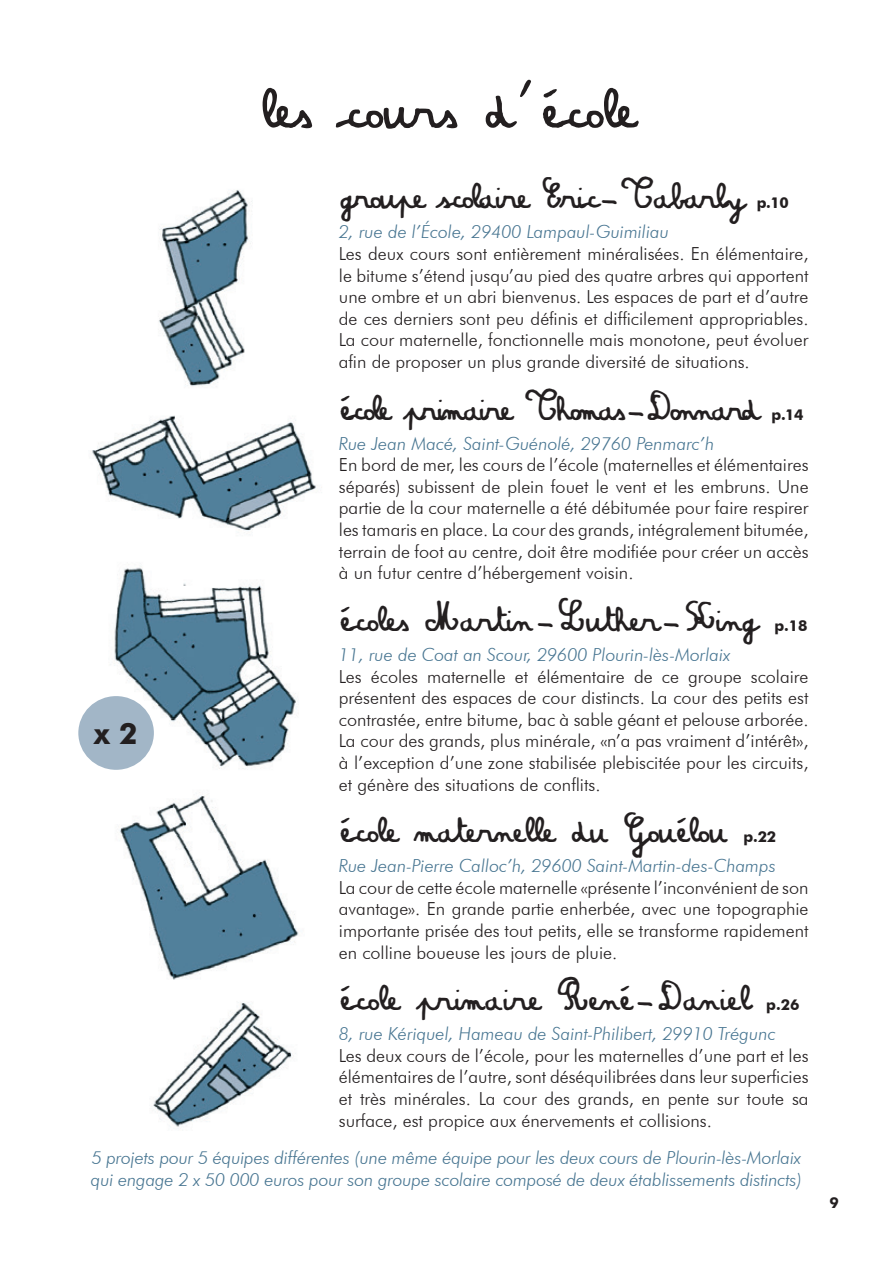
<style>
.page{position:relative;width:893px;height:1263px;background:#fff}
.page>*{position:absolute;margin:0;border:0;box-sizing:border-box;transform-origin:0 0}
.t1{font:57px "Amandine";color:#231f20}
.t2{font:36px "Amandine";letter-spacing:-.01em;color:#231f20}
.t3{font:36px "Amandine";letter-spacing:-.06em;color:#231f20}
.t4{font:36px "Amandine";letter-spacing:-.05em;color:#231f20}
.t5{font:700 29.4px "Futura BT";color:#231f20}
.t6{font:300 18px/21.6px "Futura BT";color:#231f20;text-align:justify}
.t7{font:italic 300 18px/21.6px "Futura BT";color:#477591}
.t8{font:700 15px "Futura BT";letter-spacing:-.01em;color:#231f20}
</style>
<div class="page">
<img style="left:97px;top:586px;width:200px;height:184px">
<div style="left:78px;top:696px;width:76px;height:74px;background:#a2b6c7;border-radius:50%"></div>
<img style="left:120px;top:795px;width:179px;height:180px">
<img style="left:92px;top:415px;width:230px;height:171px">
<img style="left:153px;top:975px;width:143px;height:152px">
<img style="left:159px;top:190px;width:93px;height:197px">
<h1 class="t1" style="left:259px;top:70px;width:377px">les cours d’école</h1>
<h2 class="t4" style="left:339px;top:172px;width:406px">groupe scolaire Eric-Tabarly</h2>
<p class="t8" style="left:757px;top:194px;width:33px">p.10</p>
<p class="t7" style="left:339px;top:221px;width:332px">2, rue de l’École, 29400 Lampaul-Guimiliau</p>
<p class="t6" style="left:339px;top:243px;width:471px">Les deux cours sont entièrement minéralisées. En élémentaire, le bitume s’étend jusqu’au pied des quatre arbres qui apportent une ombre et un abri bienvenus. Les espaces de part et d’autre de ces derniers sont peu définis et difficilement appropriables.<br>La cour maternelle, fonctionnelle mais monotone, peut évoluer afin de proposer un plus grande diversité de situations.</p>
<h2 class="t3" style="left:339px;top:383px;width:421px">école primaire Thomas-Donnard</h2>
<p class="t8" style="left:771px;top:405px;width:33px">p.14</p>
<h3 class="t5" style="left:94px;top:716px;width:45px">x 2</h3>
<p class="t7" style="left:339px;top:432px;width:377px">Rue Jean Macé, Saint-Guénolé, 29760 Penmarc’h</p>
<p class="t6" style="left:339px;top:454px;width:471px">En bord de mer, les cours de l’école (maternelles et élémentaires séparés) subissent de plein fouet le vent et les embruns. Une partie de la cour maternelle a été débitumée pour faire respirer les tamaris en place. La cour des grands, intégralement bitumée, terrain de foot au centre, doit être modifiée pour créer un accès à un futur centre d’hébergement voisin.</p>
<h2 class="t2" style="left:339px;top:594px;width:419px">écoles Martin-Luther-King</h2>
<p class="t8" style="left:774px;top:616px;width:35px">p.18</p>
<p class="t7" style="left:339px;top:643px;width:393px">11, rue de Coat an Scour, 29600 Plourin-lès-Morlaix</p>
<p class="t6" style="left:339px;top:665px;width:471px">Les écoles maternelle et élémentaire de ce groupe scolaire présentent des espaces de cour distincts. La cour des petits est contrastée, entre bitume, bac à sable géant et pelouse arborée.<br>La cour des grands, plus minérale, «n’a pas vraiment d’intérêt», à l’exception d’une zone stabilisée plebiscitée pour les circuits, et génère des situations de conflits.</p>
<h2 class="t2" style="left:339px;top:805px;width:389px">école maternelle du Gouélou</h2>
<p class="t8" style="left:743px;top:828px;width:34px">p.22</p>
<p class="t7" style="left:339px;top:855px;width:439px">Rue Jean-Pierre Calloc’h, 29600 Saint-Martin-des-Champs</p>
<p class="t6" style="left:339px;top:876px;width:471px">La cour de cette école maternelle «présente l’inconvénient de son avantage». En grande partie enherbée, avec une topographie importante prisée des tout petits, elle se transforme rapidement en colline boueuse les jours de pluie.</p>
<h2 class="t2" style="left:339px;top:973px;width:411px">école primaire René-Daniel</h2>
<p class="t8" style="left:766px;top:996px;width:35px">p.26</p>
<p class="t7" style="left:339px;top:1023px;width:438px">8, rue Kériquel, Hameau de Saint-Philibert, 29910 Trégunc</p>
<p class="t6" style="left:339px;top:1044px;width:471px">Les deux cours de l’école, pour les maternelles d’une part et les élémentaires de l’autre, sont déséquilibrées dans leur superficies et très minérales. La cour des grands, en pente sur toute sa surface, est propice aux énervements et collisions.</p>
<p class="t7" style="left:91px;top:1147px;width:713px">5 projets pour 5 équipes différentes (une même équipe pour les deux cours de Plourin-lès-Morlaix qui engage 2 x 50 000 euros pour son groupe scolaire composé de deux établissements distincts)</p>
<p class="t8" style="left:830px;top:1193px;width:11px">9</p>
</div>
